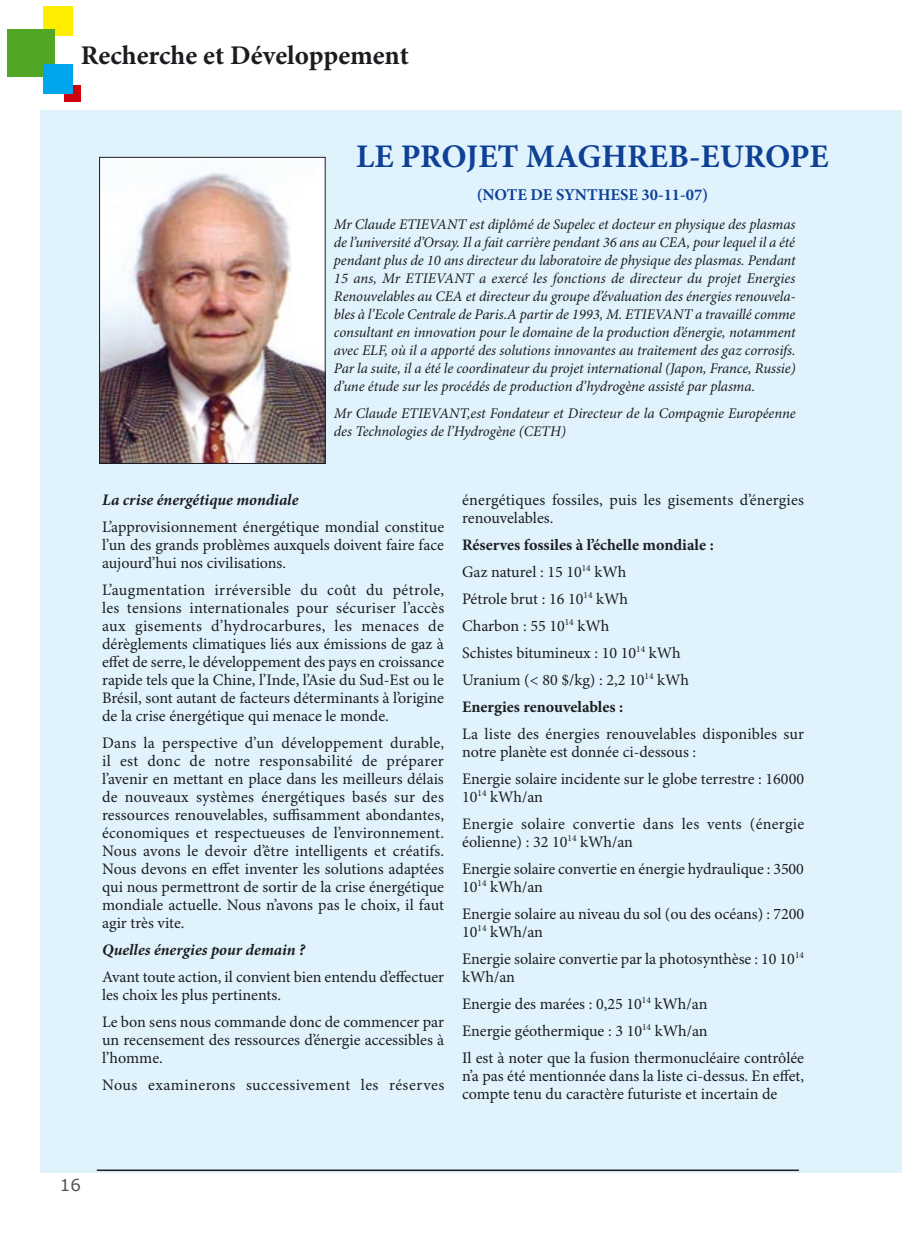
<style>
.page{position:relative;width:902px;height:1246px;background:#fff}
.page>*{position:absolute;margin:0;border:0;box-sizing:border-box;transform-origin:0 0}
.Titre_article{font:700 33px "Minion Pro";color:#0e4096}
.t1{font:700 27px "Minion Pro";color:#1b1c20}
.Titre_article-2{font:700 16.5px "Minion Pro";color:#0e4096}
.t2{font:16.5px "Verdana";color:#504f53}
.email{font:16.05px/18px "Minion Pro";color:#1b1c20}
.email-2{font:700 16.05px "Minion Pro";color:#1b1c20}
.email-3{font:italic 700 16.05px "Minion Pro";letter-spacing:.005em;color:#1b1c20}
.email-4{font:16.05px "Minion Pro";letter-spacing:.03em;color:#1b1c20}
.Titre_2{font:italic 14.7px/18px "Minion Pro";letter-spacing:-.005em;color:#1b1c20;text-align:justify}
</style>
<div class="page">
<div style="left:43px;top:7px;width:30px;height:29px;background:#ffed00"></div>
<div style="left:7px;top:29px;width:48px;height:48px;background:#52a625"></div>
<div style="left:64px;top:85px;width:17px;height:17px;background:#d1010e"></div>
<div style="left:43px;top:64px;width:30px;height:29px;background:#00a6eb"></div>
<div style="left:40px;top:111px;width:861px;height:1062px;background:#e0f3fc"></div>
<hr style="left:97px;top:1169px;width:701px;height:2px;background:#1b1c20">
<img style="left:101px;top:159px;width:222px;height:303px">
<div style="left:99px;top:157px;width:226px;height:307px;border:1px solid #1b1c20"></div>
<h2 class="t1" style="left:81px;top:39px;width:329px">Recherche et Développement</h2>
<p class="Titre_article" style="left:356px;top:137px;width:474px">LE PROJET MAGHREB-EUROPE</p>
<p class="Titre_article-2" style="left:476px;top:185px;width:233px">(NOTE DE SYNTHESE 30-11-07)</p>
<p class="Titre_2" style="left:334px;top:216px;width:463px">Mr Claude ETIEVANT est diplômé de Supelec et docteur en physique des plasmas de l’université d’Orsay. Il a fait carrière pendant 36 ans au CEA, pour lequel il a été pendant plus de 10 ans directeur du laboratoire de physique des plasmas. Pendant 15 ans, Mr ETIEVANT a exercé les fonctions de directeur du projet Energies Renouvelables au CEA et directeur du groupe d’évaluation des énergies renouvela&shy;bles à l’Ecole Centrale de Paris.A partir de 1993, M. ETIEVANT a travaillé comme consultant en innovation pour le domaine de la production d’énergie, notamment avec ELF, où il a apporté des solutions innovantes au traitement des gaz corrosifs.<br>Par la suite, il a été le coordinateur du projet international (Japon, France, Russie) d’une étude sur les procédés de production d’hydrogène assisté par plasma.</p>
<p class="Titre_2" style="left:334px;top:405px;width:463px">Mr Claude ETIEVANT,est Fondateur et Directeur de la Compagnie Européenne des Technologies de l’Hydrogène (CETH)</p>
<p class="email-3" style="left:102px;top:490px;width:198px">La crise énergétique mondiale</p>
<p class="email" style="left:102px;top:518px;width:343px;text-align:justify">L’approvisionnement énergétique mondial constitue l’un des grands problèmes auxquels doivent faire face aujourd’hui nos civilisations.</p>
<p class="email" style="left:102px;top:581px;width:343px;text-align:justify">L’augmentation irréversible du coût du pétrole, les tensions internationales pour sécuriser l’accès aux gisements d’hydrocarbures, les menaces de dérèglements climatiques liés aux émissions de gaz à effet de serre, le développement des pays en croissance rapide tels que la Chine, l’Inde, l’Asie du Sud-Est ou le Brésil, sont autant de facteurs déterminants à l’origine de la crise énergétique qui menace le monde.</p>
<p class="email" style="left:102px;top:734px;width:343px;text-align:justify">Dans la perspective d’un développement durable, il est donc de notre responsabilité de préparer l’avenir en mettant en place dans les meilleurs délais de nouveaux systèmes énergétiques basés sur des ressources renouvelables, suffisamment abondantes, économiques et respectueuses de l’environnement.<br>Nous avons le devoir d’être intelligents et créatifs.<br>Nous devons en effet inventer les solutions adaptées qui nous permettront de sortir de la crise énergétique mondiale actuelle. Nous n’avons pas le choix, il faut agir très vite.</p>
<p class="email-3" style="left:102px;top:940px;width:204px">Quelles énergies pour demain ?</p>
<p class="email" style="left:102px;top:968px;width:343px">Avant toute action, il convient bien entendu d’effectuer les choix les plus pertinents.</p>
<p class="email" style="left:102px;top:1013px;width:343px;text-align:justify">Le bon sens nous commande donc de commencer par un recensement des ressources d’énergie accessibles à l’homme.</p>
<p class="email-4" style="left:102px;top:1075px;width:343px">Nous examinerons successivement les réserves</p>
<p class="email" style="left:462px;top:491px;width:343px">énergétiques fossiles, puis les gisements d’énergies renouvelables.</p>
<p class="email-2" style="left:462px;top:535px;width:253px">Réserves fossiles à l’échelle mondiale :</p>
<p class="email" style="left:462px;top:563px;width:166px">Gaz naturel : 15 10<sup>14</sup> kWh</p>
<p class="email" style="left:462px;top:590px;width:167px">Pétrole brut : 16 10<sup>14</sup> kWh</p>
<p class="email" style="left:462px;top:617px;width:149px">Charbon : 55 10<sup>14</sup> kWh</p>
<p class="email" style="left:462px;top:644px;width:220px">Schistes bitumineux : 10 10<sup>14</sup> kWh</p>
<p class="email" style="left:462px;top:671px;width:228px">Uranium (&lt; 80 $/kg) : 2,2 10<sup>14</sup> kWh</p>
<p class="email-2" style="left:462px;top:697px;width:163px">Energies renouvelables :</p>
<p class="email" style="left:462px;top:725px;width:343px">La liste des énergies renouvelables disponibles sur notre planète est donnée ci-dessous :</p>
<p class="email" style="left:462px;top:770px;width:343px">Energie solaire incidente sur le globe terrestre : 16000<br>10<sup>14</sup> kWh/an</p>
<p class="email" style="left:462px;top:815px;width:344px">Energie solaire convertie dans les vents (énergie éolienne) : 32 10<sup>14</sup> kWh/an</p>
<p class="email" style="left:462px;top:860px;width:343px">Energie solaire convertie en énergie hydraulique : 3500<br>10<sup>14</sup> kWh/an</p>
<p class="email" style="left:462px;top:905px;width:343px">Energie solaire au niveau du sol (ou des océans) : 7200<br>10<sup>14</sup> kWh/an</p>
<p class="email" style="left:462px;top:950px;width:343px">Energie solaire convertie par la photosynthèse : 10 10<sup>14 </sup>kWh/an</p>
<p class="email" style="left:462px;top:995px;width:247px">Energie des marées : 0,25 10<sup>14</sup> kWh/an</p>
<p class="email" style="left:462px;top:1022px;width:247px">Energie géothermique : 3 10<sup>14</sup> kWh/an</p>
<p class="email" style="left:462px;top:1049px;width:343px;text-align:justify">Il est à noter que la fusion thermonucléaire contrôlée n’a pas été mentionnée dans la liste ci-dessus. En effet, compte tenu du caractère futuriste et incertain de</p>
<p class="t2" style="left:60px;top:1174px;width:22px">16</p>
</div>
